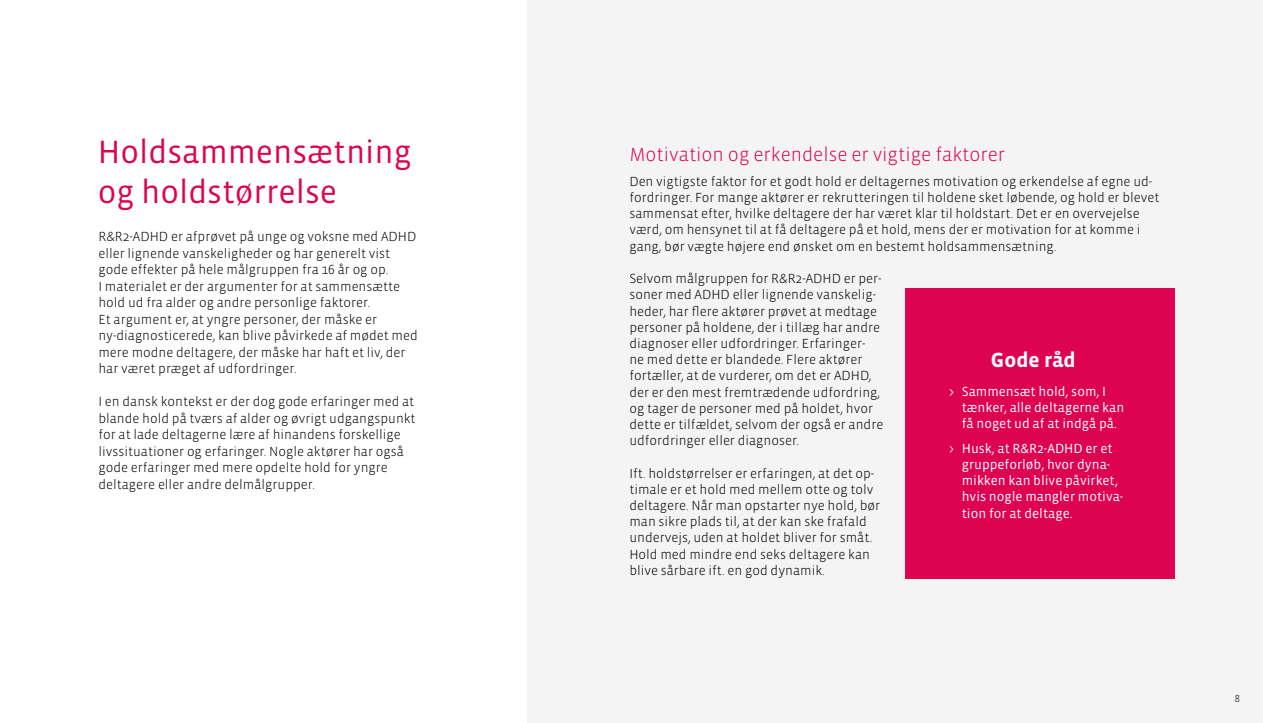
<style>
.page{position:relative;width:1263px;height:723px;background:#fff}
.page>*{position:absolute;margin:0;border:0;box-sizing:border-box;transform-origin:0 0}
.overksrift{font:33px/39.6px "Vista Sans OTCE";color:#de0351}
.txt{font:700 21px "Vista Sans OTCE";color:#fff}
.underoverskrift{font:300 19.5px "Vista Sans OTCE";color:#de0351}
.txt-2{font:300 13.5px/16.2px "Vista Sans OTCE";color:#000}
.t1{font:13.5px/16.2px "Vista Sans OTCE";color:#fff}
.t2{font:300 10.5px "Vista Sans OTCE";color:#000}
</style>
<div class="page">
<div style="left:527px;top:0;width:736px;height:723px;background:#f4f4f4"></div>
<div style="left:905px;top:288px;width:269px;height:290px;background:#de0351"></div>
<p class="overksrift" style="left:98px;top:132px;width:315px">Holdsammensætning og holdstørrelse</p>
<p class="txt-2" style="left:98px;top:228px;width:319px">R&amp;R2-ADHD er afprøvet på unge og voksne med ADHD eller lignende vanskeligheder og har generelt vist gode effekter på hele målgruppen fra 16 år og op.<br>I materialet er der argumenter for at sammensætte hold ud fra alder og andre personlige faktorer.</p>
<p class="txt-2" style="left:98px;top:311px;width:321px">Et argument er, at yngre personer, der måske er ny-diagnosticerede, kan blive påvirkede af mødet med mere modne deltagere, der måske har haft et liv, der har været præget af udfordringer.</p>
<p class="txt-2" style="left:98px;top:393px;width:319px">I en dansk kontekst er der dog gode erfaringer med at blande hold på tværs af alder og øvrigt udgangspunkt for at lade deltagerne lære af hinandens forskellige livssituationer og erfaringer. Nogle aktører har også gode erfaringer med mere opdelte hold for yngre deltagere eller andre delmålgrupper.</p>
<p class="underoverskrift" style="left:629px;top:143px;width:377px">Motivation og erkendelse er vigtige faktorer</p>
<p class="txt-2" style="left:629px;top:173px;width:532px">Den vigtigste faktor for et godt hold er deltagernes motivation og erkendelse af egne ud&shy;fordringer. For mange aktører er rekrutteringen til holdene sket løbende, og hold er blevet sammensat efter, hvilke deltagere der har været klar til holdstart. Det er en overvejelse værd, om hensynet til at få deltagere på et hold, mens der er motivation for at komme i gang, bør vægte højere end ønsket om en bestemt holdsammensætning.</p>
<p class="txt-2" style="left:629px;top:270px;width:255px">Selvom målgruppen for R&amp;R2-ADHD er per&shy;soner med ADHD eller lignende vanskelig&shy;heder, har flere aktører prøvet at medtage personer på holdene, der i tillæg har andre diagnoser eller udfordringer. Erfaringer&shy;ne med dette er blandede. Flere aktører fortæller, at de vurderer, om det er ADHD, der er den mest fremtrædende udfordring, og tager de personer med på holdet, hvor dette er tilfældet, selvom der også er andre udfordringer eller diagnoser.</p>
<p class="txt-2" style="left:629px;top:465px;width:252px">Ift. holdstørrelser er erfaringen, at det op&shy;timale er et hold med mellem otte og tolv deltagere. Når man opstarter nye hold, bør man sikre plads til, at der kan ske frafald undervejs, uden at holdet bliver for småt.<br>Hold med mindre end seks deltagere kan blive sårbare ift. en god dynamik.</p>
<p class="txt" style="left:991px;top:348px;width:86px">Gode råd</p>
<p class="t1" style="left:962px;top:383px;width:164px;text-indent:-13px">&gt; Sammensæt hold, som, I tænker, alle deltagerne kan få noget ud af at indgå på.</p>
<p class="t1" style="left:962px;top:440px;width:163px;text-indent:-13px">&gt; Husk, at R&amp;R2-ADHD er et gruppeforløb, hvor dyna&shy;mikken kan blive påvirket, hvis nogle mangler motiva&shy;tion for at deltage.</p>
<p class="t2" style="left:1235px;top:692px;width:7px">8</p>
</div>
